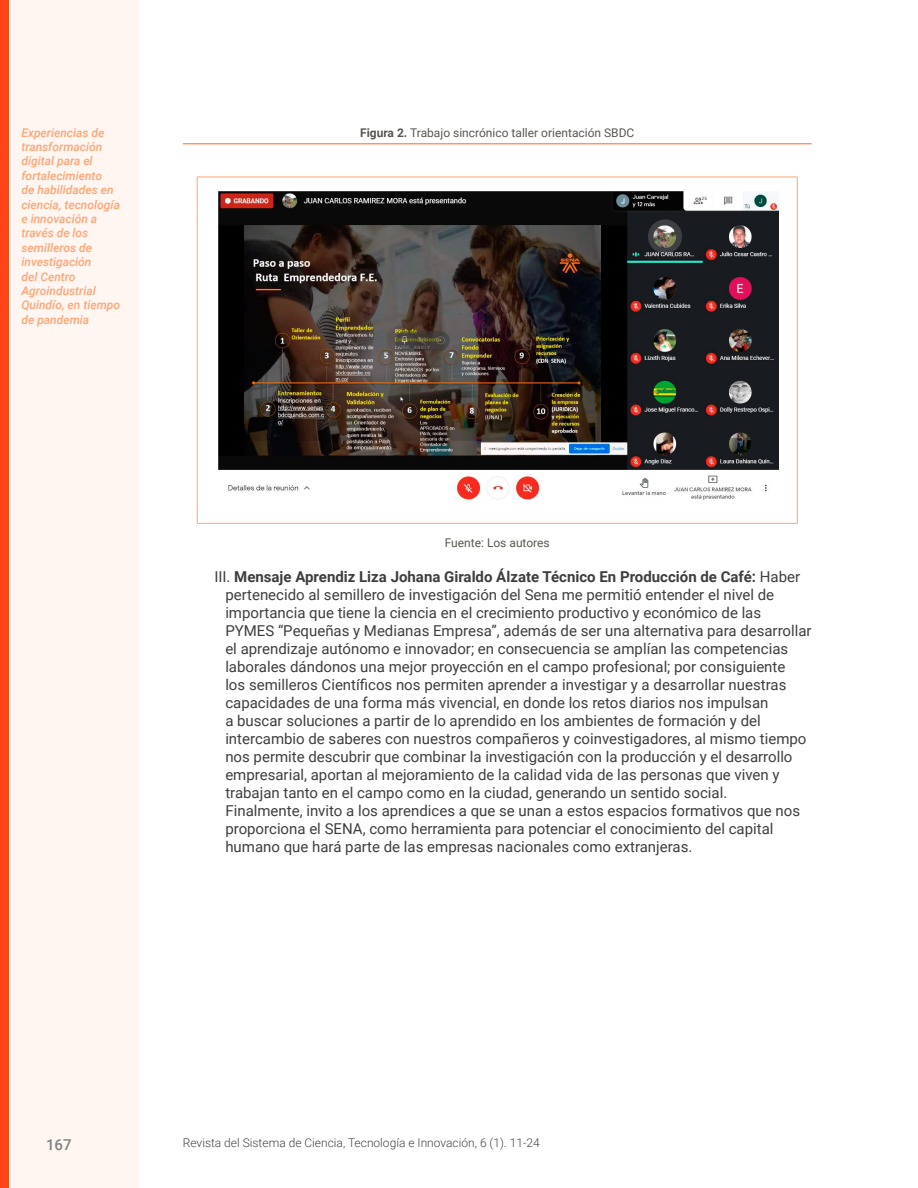
<style>
.page{position:relative;width:918px;height:1188px;background:#fff}
.page>*{position:absolute;margin:0;border:0;box-sizing:border-box;transform-origin:0 0}
.VIÑETAS_I__II{font:15px/18px "Roboto";color:#3e3e3f}
.t1{font:500 15px "Roboto";color:#808285}
.Viñeta_texto_pagina{font:italic 500 12px/14.4px "Roboto";color:#ffa475}
.t2{font:300 12px "Roboto";color:#44443f}
.Tabla{font:12px "Roboto";color:#575752}
.Fuente{font:12px "Roboto";color:#575752}
.s1{font-weight:700}
</style>
<div class="page">
<div style="left:0;top:0;width:139px;height:1188px;background:#fff6f1"></div>
<div style="left:0;top:0;width:9px;height:1188px;background:#ff4616"></div>
<hr style="left:183px;top:144px;width:629px;height:1px;background:#ff6719">
<hr style="left:197px;top:177px;width:601px;height:1px;background:#ffa475">
<hr style="left:197px;top:177px;width:1px;height:346px;background:#ffa475">
<hr style="left:797px;top:177px;width:1px;height:346px;background:#ffa475">
<hr style="left:197px;top:523px;width:601px;height:1px;background:#ffa475">
<img style="left:219px;top:191px;width:560px;height:309px">
<p class="Viñeta_texto_pagina" style="left:21px;top:125px;width:100px">Experiencias de transformación digital para el fortalecimiento<br>de habilidades en ciencia, tecnología e innovación a través de los semilleros de investigación<br>del Centro<br>Agroindustrial<br>Quindío, en tiempo de pandemia</p>
<p class="Tabla" style="left:360px;top:124px;width:276px"><span class="s1">Figura 2.</span> Trabajo sincrónico taller orientación SBDC</p>
<p class="Fuente" style="left:445px;top:534px;width:107px">Fuente: Los autores</p>
<p class="VIÑETAS_I__II" style="left:225px;top:567px;width:588px;text-indent:-11px">III. <span class="s1">Mensaje Aprendiz Liza Johana Giraldo Álzate Técnico En Producción de Café:</span> Haber pertenecido al semillero de investigación del Sena me permitió entender el nivel de importancia que tiene la ciencia en el crecimiento productivo y económico de las PYMES “Pequeñas y Medianas Empresa”, además de ser una alternativa para desarrollar el aprendizaje autónomo e innovador; en consecuencia se amplían las competencias laborales dándonos una mejor proyección en el campo profesional; por consiguiente<br>los semilleros Científicos nos permiten aprender a investigar y a desarrollar nuestras capacidades de una forma más vivencial, en donde los retos diarios nos impulsan<br>a buscar soluciones a partir de lo aprendido en los ambientes de formación y del intercambio de saberes con nuestros compañeros y coinvestigadores, al mismo tiempo nos permite descubrir que combinar la investigación con la producción y el desarrollo empresarial, aportan al mejoramiento de la calidad vida de las personas que viven y trabajan tanto en el campo como en la ciudad, generando un sentido social.</p>
<p class="VIÑETAS_I__II" style="left:225px;top:801px;width:576px">Finalmente, invito a los aprendices a que se unan a estos espacios formativos que nos proporciona el SENA, como herramienta para potenciar el conocimiento del capital humano que hará parte de las empresas nacionales como extranjeras.</p>
<p class="t1" style="left:46px;top:1134px;width:27px">167</p>
<p class="t2" style="left:183px;top:1135px;width:358px">Revista del Sistema de Ciencia, Tecnología e Innovación, 6 (1). 11-24</p>
</div>
